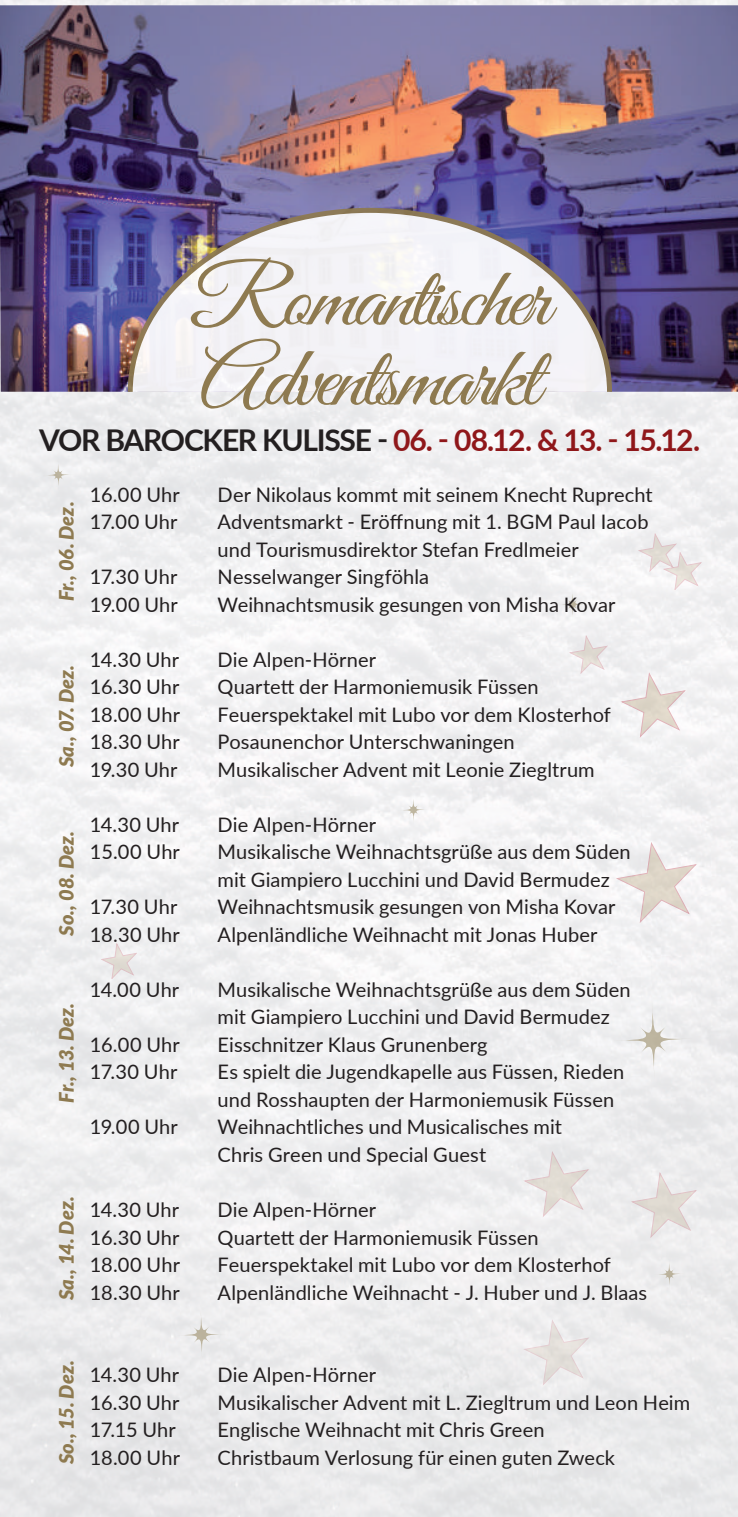
<style>
.page{position:relative;width:738px;height:1517px;background:#fff}
.page>*{position:absolute;margin:0;border:0;box-sizing:border-box;transform-origin:0 0}
.t1{font:85.5px/80px "Great Vibes";letter-spacing:-.04em;color:#8e7a50;scale:1.1 1}
.t2{font:700 30px "Lato";letter-spacing:-.045em;color:#8f171a}
.t3{font:20px/27.5px "Lato";letter-spacing:.005em;color:#231f20}
.t4{font:italic 900 20px "Lato";letter-spacing:.005em;color:#8e7a50}
.s1{color:#231f20}
</style>
<div class="page">
<img style="left:0;top:5px;width:737px;height:387px">
<svg style="left:613px;top:1000px;width:79px;height:79px"></svg>
<svg style="left:176px;top:1309px;width:51px;height:51px"></svg>
<svg style="left:556px;top:588px;width:32px;height:32px"></svg>
<svg style="left:397px;top:794px;width:32px;height:32px"></svg>
<svg style="left:652px;top:1258px;width:33px;height:32px"></svg>
<svg style="left:42px;top:459px;width:32px;height:32px"></svg>
<svg style="left:615px;top:842px;width:81px;height:81px"></svg>
<svg style="left:101px;top:943px;width:35px;height:36px"></svg>
<svg style="left:630px;top:1172px;width:66px;height:66px"></svg>
<svg style="left:523px;top:1151px;width:65px;height:66px"></svg>
<svg style="left:569px;top:636px;width:38px;height:37px"></svg>
<svg style="left:638px;top:533px;width:62px;height:57px"></svg>
<svg style="left:620px;top:672px;width:65px;height:65px"></svg>
<svg style="left:125px;top:205px;width:489px;height:189px;fill:#f2f2f6"></svg>
<h1 class="t1" style="left:189px;top:265px;width:329px">Romantischer<br>Adventsmarkt</h1>
<h2 class="t2" style="left:39px;top:418px;width:662px"><span class="s1">VOR BAROCKER KULISSE -</span> 06. - 08.12. &amp; 13. - 15.12.</h2>
<p class="t4" style="left:52px;top:601px;width:101px;rotate:-90deg">Fr., 06. Dez.</p>
<p class="t4" style="left:52px;top:767px;width:104px;rotate:-90deg">Sa., 07. Dez.</p>
<p class="t4" style="left:52px;top:935px;width:106px;rotate:-90deg">So., 08. Dez.</p>
<p class="t4" style="left:52px;top:1102px;width:101px;rotate:-90deg">Fr., 13. Dez.</p>
<p class="t4" style="left:52px;top:1300px;width:106px;rotate:-90deg">Sa., 14. Dez.</p>
<p class="t3" style="left:90px;top:480px;width:91px">16.00 Uhr</p>
<p class="t3" style="left:217px;top:480px;width:436px">Der Nikolaus kommt mit seinem Knecht Ruprecht</p>
<p class="t3" style="left:90px;top:507px;width:89px">17.00 Uhr</p>
<p class="t3" style="left:217px;top:507px;width:432px">Adventsmarkt - Eröffnung mit 1. BGM Paul Iacob und Tourismusdirektor Stefan Fredlmeier</p>
<p class="t3" style="left:90px;top:562px;width:89px">17.30 Uhr</p>
<p class="t3" style="left:217px;top:562px;width:213px">Nesselwanger Singföhla</p>
<p class="t3" style="left:90px;top:590px;width:89px">19.00 Uhr</p>
<p class="t3" style="left:217px;top:590px;width:399px">Weihnachtsmusik gesungen von Misha Kovar</p>
<p class="t3" style="left:90px;top:645px;width:90px">14.30 Uhr</p>
<p class="t3" style="left:217px;top:645px;width:160px">Die Alpen-Hörner</p>
<p class="t3" style="left:90px;top:672px;width:91px">16.30 Uhr</p>
<p class="t3" style="left:217px;top:672px;width:322px">Quartett der Harmoniemusik Füssen</p>
<p class="t3" style="left:90px;top:700px;width:91px">18.00 Uhr</p>
<p class="t3" style="left:217px;top:700px;width:394px">Feuerspektakel mit Lubo vor dem Klosterhof</p>
<p class="t3" style="left:90px;top:727px;width:91px">18.30 Uhr</p>
<p class="t3" style="left:217px;top:727px;width:298px">Posaunenchor Unterschwaningen</p>
<p class="t3" style="left:90px;top:755px;width:89px">19.30 Uhr</p>
<p class="t3" style="left:217px;top:755px;width:378px">Musikalischer Advent mit Leonie Ziegltrum</p>
<p class="t3" style="left:90px;top:810px;width:90px">14.30 Uhr</p>
<p class="t3" style="left:217px;top:810px;width:160px">Die Alpen-Hörner</p>
<p class="t3" style="left:90px;top:837px;width:91px">15.00 Uhr</p>
<p class="t3" style="left:217px;top:837px;width:414px">Musikalische Weihnachtsgrüße aus dem Süden mit Giampiero Lucchini und David Bermudez</p>
<p class="t3" style="left:90px;top:892px;width:89px">17.30 Uhr</p>
<p class="t3" style="left:217px;top:892px;width:399px">Weihnachtsmusik gesungen von Misha Kovar</p>
<p class="t3" style="left:90px;top:920px;width:91px">18.30 Uhr</p>
<p class="t3" style="left:217px;top:920px;width:381px">Alpenländliche Weihnacht mit Jonas Huber</p>
<p class="t3" style="left:90px;top:975px;width:91px">14.00 Uhr</p>
<p class="t3" style="left:217px;top:975px;width:414px">Musikalische Weihnachtsgrüße aus dem Süden mit Giampiero Lucchini und David Bermudez</p>
<p class="t3" style="left:90px;top:1030px;width:91px">16.00 Uhr</p>
<p class="t3" style="left:217px;top:1030px;width:271px">Eisschnitzer Klaus Grunenberg</p>
<p class="t3" style="left:90px;top:1057px;width:89px">17.30 Uhr</p>
<p class="t3" style="left:217px;top:1057px;width:408px">Es spielt die Jugendkapelle aus Füssen, Rieden und Rosshaupten der Harmoniemusik Füssen</p>
<p class="t3" style="left:90px;top:1112px;width:89px">19.00 Uhr</p>
<p class="t3" style="left:217px;top:1112px;width:346px">Weihnachtliches und Musicalisches mit<br>Chris Green und Special Guest</p>
<p class="t3" style="left:90px;top:1195px;width:90px">14.30 Uhr</p>
<p class="t3" style="left:217px;top:1195px;width:160px">Die Alpen-Hörner</p>
<p class="t3" style="left:90px;top:1222px;width:91px">16.30 Uhr</p>
<p class="t3" style="left:217px;top:1222px;width:322px">Quartett der Harmoniemusik Füssen</p>
<p class="t3" style="left:90px;top:1250px;width:91px">18.00 Uhr</p>
<p class="t3" style="left:217px;top:1250px;width:394px">Feuerspektakel mit Lubo vor dem Klosterhof</p>
<p class="t3" style="left:90px;top:1277px;width:91px">18.30 Uhr</p>
<p class="t3" style="left:217px;top:1277px;width:430px">Alpenländliche Weihnacht - J. Huber und J. Blaas</p>
<p class="t4" style="left:52px;top:1464px;width:106px;rotate:-90deg">So., 15. Dez.</p>
<p class="t3" style="left:90px;top:1360px;width:90px">14.30 Uhr</p>
<p class="t3" style="left:217px;top:1360px;width:160px">Die Alpen-Hörner</p>
<p class="t3" style="left:90px;top:1387px;width:91px">16.30 Uhr</p>
<p class="t3" style="left:217px;top:1387px;width:474px">Musikalischer Advent mit L. Ziegltrum und Leon Heim</p>
<p class="t3" style="left:90px;top:1415px;width:87px">17.15 Uhr</p>
<p class="t3" style="left:217px;top:1415px;width:328px">Englische Weihnacht mit Chris Green</p>
<p class="t3" style="left:90px;top:1442px;width:91px">18.00 Uhr</p>
<p class="t3" style="left:217px;top:1442px;width:398px">Christbaum Verlosung für einen guten Zweck</p>
</div>
